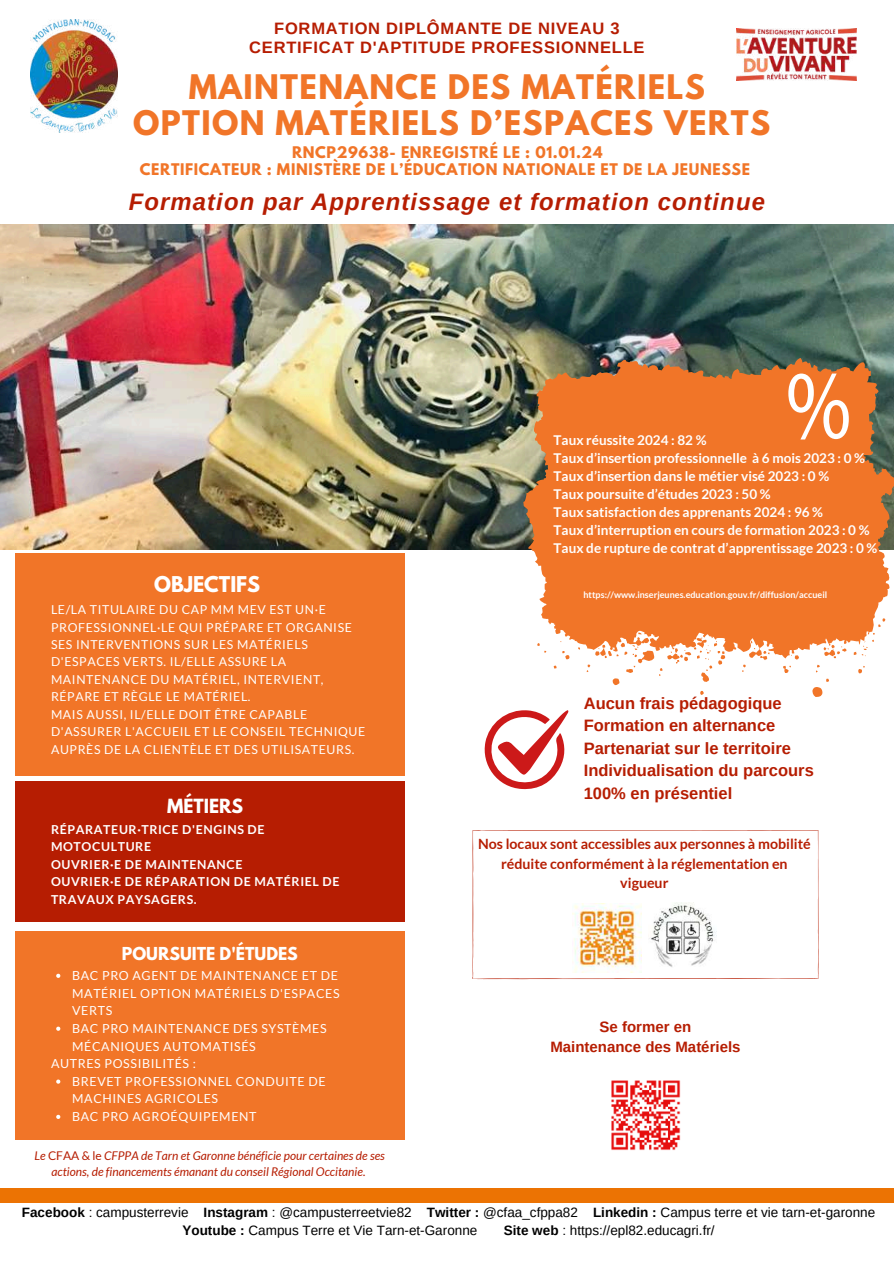
<style>
.page{position:relative;width:894px;height:1264px;background:#fff}
.page>*{position:absolute;margin:0;border:0;box-sizing:border-box;transform-origin:0 0}
.t1{font:700 30px/36px "League Spartan";letter-spacing:.045em;color:#f17528;text-align:center}
.t2{font:italic 700 23.85px "Arimo";letter-spacing:.045em;color:#b61d02}
.t3{font:700 19.35px "League Spartan";color:#fff}
.t4{font:700 17.25px "League Spartan";color:#fff}
.t5{font:700 16.5px/22.5px "Arimo";color:#b61d02}
.t6{font:700 16.5px/19.2px "Arimo";letter-spacing:.045em;color:#b61d02;text-align:center}
.t7{font:700 15.9px "League Spartan";color:#fff}
.t8{font:700 15px/20.2px "Arimo";color:#b61d02;text-align:center}
.t9{font:700 14.25px/16.8px "League Spartan";letter-spacing:.045em;color:#f17528;text-align:center}
.t10{font:700 14.1px/19.5px "Lato";color:#b61d02;text-align:center}
.t11{font:700 13.5px/18px "Lato";color:#fff}
.t12{font:13.5px/18px "Arimo";color:#000}
.t13{font:12.45px "Lato";letter-spacing:.05em;color:#fff}
.t14{font:12.3px/17.4px "Lato";letter-spacing:.05em;color:#fff}
.t15{font:700 12.3px/17.5px "Lato";letter-spacing:.05em;color:#fff}
.t16{font:italic 12px/16px "Lato";color:#b61d02;text-align:center}
.t17{font:700 9px "Lato";color:#fff}
.s1{font-style:normal}
.s2{font-weight:700}
</style>
<div class="page">
<img style="left:31px;top:19px;width:86px;height:113px">
<div style="left:0;top:1188px;width:893px;height:14px;background:#ec7303"></div>
<img style="left:0;top:224px;width:893px;height:325px">
<img style="left:736px;top:29px;width:120px;height:51px">
<svg style="left:472px;top:830px;width:346px;height:149px"></svg>
<img style="left:648px;top:902px;width:68px;height:65px">
<img style="left:572px;top:903px;width:69px;height:69px">
<div style="left:15px;top:553px;width:389px;height:223px;background:#f17528"></div>
<div style="left:15px;top:782px;width:389px;height:139px;background:#b61d02"></div>
<div style="left:15px;top:931px;width:389px;height:207px;background:#f17528"></div>
<svg style="left:56px;top:973px;width:4px;height:4px"></svg>
<svg style="left:56px;top:1026px;width:4px;height:4px"></svg>
<svg style="left:56px;top:1079px;width:4px;height:4px"></svg>
<svg style="left:56px;top:1114px;width:4px;height:4px"></svg>
<svg style="left:484px;top:710px;width:84px;height:79px"></svg>
<svg style="left:523px;top:358px;width:370px;height:338px;fill:#f17528"></svg>
<svg style="left:788px;top:373px;width:60px;height:66px"></svg>
<img style="left:611px;top:1080px;width:70px;height:70px">
<h3 class="t6" style="left:249px;top:18px;width:396px">FORMATION DIPLÔMANTE DE NIVEAU 3<br>CERTIFICAT D'APTITUDE PROFESSIONNELLE</h3>
<h1 class="t1" style="left:133px;top:73px;width:638px">MAINTENANCE DES MATÉRIELS<br>OPTION MATÉRIELS D’ESPACES VERTS</h1>
<p class="t9" style="left:140px;top:145px;width:611px">RNCP29638- ENREGISTRÉ LE : 01.01.24<br>CERTIFICATEUR : MINISTÈRE DE L’ÉDUCATION NATIONALE ET DE LA JEUNESSE</p>
<h2 class="t2" style="left:129px;top:189px;width:637px">Formation par Apprentissage et formation continue</h2>
<h3 class="t3" style="left:154px;top:574px;width:107px">OBJECTIFS</h3>
<p class="t14" style="left:51px;top:600px;width:316px">LE/LA TITULAIRE DU CAP MM MEV EST UN·E PROFESSIONNEL·LE QUI PRÉPARE ET ORGANISE SES INTERVENTIONS SUR LES MATÉRIELS D'ESPACES VERTS. IL/ELLE ASSURE LA MAINTENANCE DU MATÉRIEL, INTERVIENT, RÉPARE ET RÈGLE LE MATÉRIEL.<br>MAIS AUSSI, IL/ELLE DOIT ÊTRE CAPABLE D'ASSURER L'ACCUEIL ET LE CONSEIL TECHNIQUE AUPRÈS DE LA CLIENTÈLE ET DES UTILISATEURS.</p>
<h3 class="t4" style="left:167px;top:797px;width:78px">MÉTIERS</h3>
<p class="t15" style="left:51px;top:820px;width:290px">RÉPARATEUR·TRICE D'ENGINS DE<br>MOTOCULTURE<br>OUVRIER·E DE MAINTENANCE<br>OUVRIER·E DE RÉPARATION DE MATÉRIEL DE<br>TRAVAUX PAYSAGERS.</p>
<p class="t7" style="left:122px;top:945px;width:177px">POURSUITE D'ÉTUDES</p>
<p class="t13" style="left:72px;top:967px;width:267px">BAC PRO AGENT DE MAINTENANCE ET DE</p>
<p class="t13" style="left:72px;top:985px;width:269px">MATÉRIEL OPTION MATÉRIELS D'ESPACES</p>
<p class="t13" style="left:72px;top:1002px;width:42px">VERTS</p>
<p class="t13" style="left:72px;top:1020px;width:256px">BAC PRO MAINTENANCE DES SYSTÈMES</p>
<p class="t13" style="left:72px;top:1038px;width:185px">MÉCANIQUES AUTOMATISÉS</p>
<p class="t13" style="left:51px;top:1055px;width:146px">AUTRES POSSIBILITÉS :</p>
<p class="t13" style="left:72px;top:1073px;width:255px">BREVET PROFESSIONNEL CONDUITE DE</p>
<p class="t13" style="left:72px;top:1091px;width:147px">MACHINES AGRICOLES</p>
<p class="t13" style="left:72px;top:1108px;width:186px">BAC PRO AGROÉQUIPEMENT</p>
<p class="t11" style="left:553px;top:430px;width:325px">Taux réussite 2024 : 82 %<br>Taux d’insertion professionnelle à 6 mois 2023 : 0 % Taux d’insertion dans le métier visé 2023 : 0 %<br>Taux poursuite d’études 2023 : 50 %<br>Taux satisfaction des apprenants 2024 : 96 %<br>Taux d’interruption en cours de formation 2023 : 0 % Taux de rupture de contrat d’apprentissage 2023 : 0 %</p>
<p class="t17" style="left:583px;top:589px;width:245px">https://www.inserjeunes.education.gouv.fr/diffusion/accueil</p>
<h3 class="t5" style="left:583px;top:691px;width:231px">Aucun frais pédagogique<br>Formation en alternance<br>Partenariat sur le territoire<br>Individualisation du parcours<br>100% en présentiel</h3>
<p class="t10" style="left:478px;top:834px;width:334px">Nos locaux sont accessibles aux personnes à mobilité réduite conformément à la réglementation en vigueur</p>
<p class="t8" style="left:550px;top:1016px;width:191px">Se former en<br>Maintenance des Matériels</p>
<p class="t16" style="left:34px;top:1147px;width:352px">Le <span class="s1">CFAA &amp; le</span> CFPPA de Tarn et Garonne bénéficie pour certaines de ses actions, de financements émanant du conseil Régional Occitanie.</p>
<p class="t12" style="left:182px;top:1203px;width:694px;text-indent:-160px"><span class="s2">Facebook</span> : campusterrevie <span class="s2">Instagram</span> : @campusterreetvie82 <span class="s2">Twitter :</span> @cfaa_cfppa82 <span class="s2">Linkedin :</span> Campus terre et vie tarn-et-garonne<br><span class="s2">Youtube :</span> Campus Terre et Vie Tarn-et-Garonne</p>
<p class="t12" style="left:503px;top:1221px;width:212px"><span class="s2">Site web</span> : https://epl82.educagri.fr/</p>
</div>
